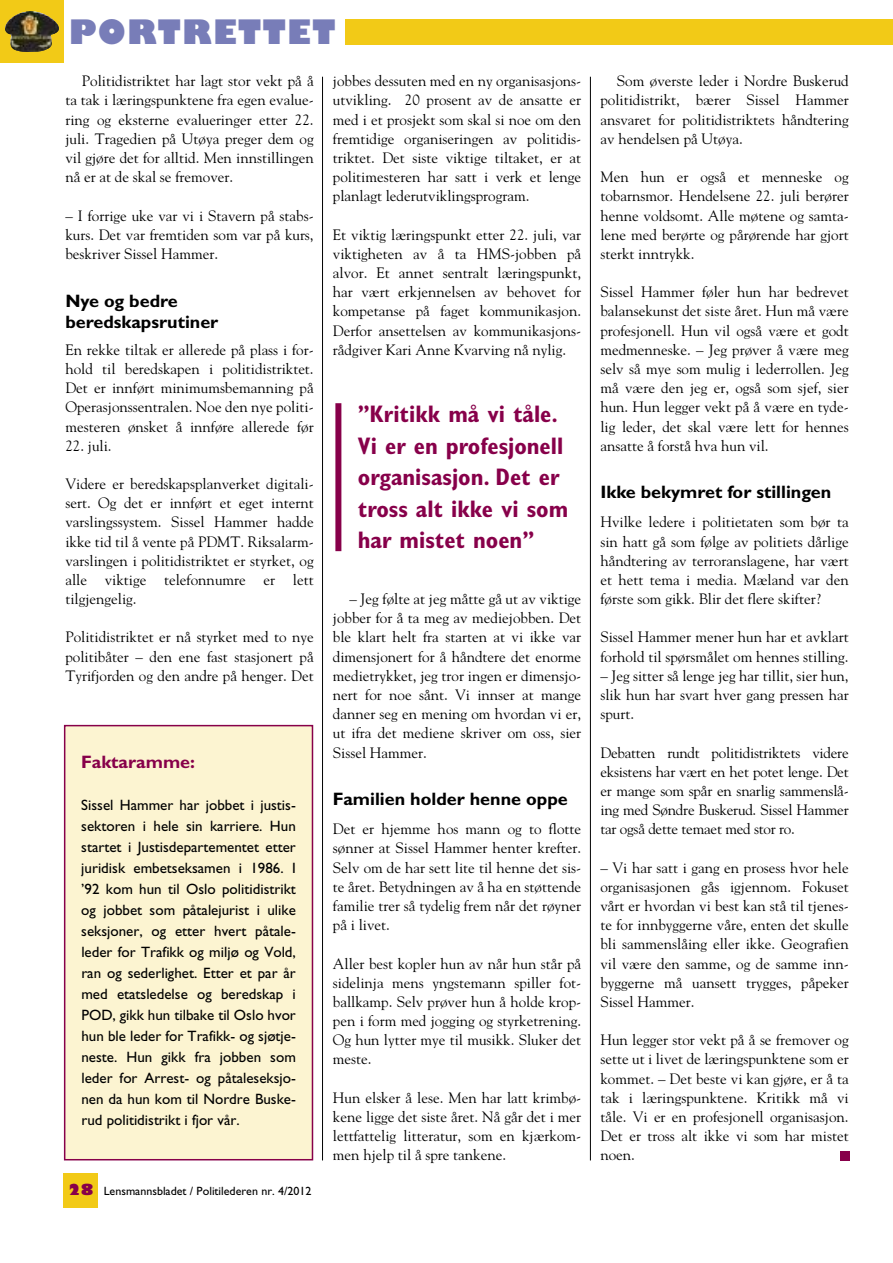
<style>
.page{position:relative;width:893px;height:1263px;background:#fff}
.page>*{position:absolute;margin:0;border:0;box-sizing:border-box;transform-origin:0 0}
.t1{font:800 33px "Gill Sans";letter-spacing:.045em;color:#787db8}
.t2{font:700 condensed 24px/31.5px "Gill Sans";color:#87004a}
.t3{font:700 18px/21px "Gill Sans";color:#000}
.t4{font:700 18px "Gill Sans";color:#87004a}
.t5{font:15px/19.2px "Goudy";color:#000;text-align:justify}
.t6{font:15px/21px "Gill Sans";color:#000;text-align:justify}
.t7{font:12px "Gill Sans";color:#000}
.s1{font-weight:800;font-size:15px;color:#87004a}
</style>
<div class="page">
<div style="left:64px;top:1173px;width:34px;height:34px;background:#f2ca17"></div>
<hr style="left:590px;top:77px;width:1px;height:1083px;background:#000">
<hr style="left:322px;top:77px;width:1px;height:1083px;background:#000">
<div style="left:0;top:0;width:64px;height:63px;background:#f2ca17"></div>
<img style="left:5px;top:11px;width:54px;height:41px">
<div style="left:345px;top:19px;width:548px;height:25px;background:#f2ca17"></div>
<div style="left:65px;top:726px;width:247px;height:433px;background:#fcf4d1"></div>
<div style="left:64px;top:725px;width:249px;height:435px;border:2px solid #87004a"></div>
<div style="left:841px;top:1151px;width:9px;height:9px;background:#87004a"></div>
<div style="left:335px;top:403px;width:6px;height:148px;background:#87004a"></div>
<h1 class="t1" style="left:69px;top:20px;width:268px">PORTRETTET</h1>
<p class="t5" style="left:65px;top:72px;width:250px;text-indent:17px">Politidistriktet har lagt stor vekt på å ta tak i læringspunktene fra egen evalue&shy;ring og eksterne evalueringer etter 22. juli. Tragedien på Utøya preger dem og vil gjøre det for alltid. Men innstillingen nå er at de skal se fremover.</p>
<p class="t5" style="left:65px;top:206px;width:250px">– I forrige uke var vi i Stavern på stabs&shy;kurs. Det var fremtiden som var på kurs, beskriver Sissel Hammer.</p>
<p class="t3" style="left:65px;top:292px;width:154px">Nye og bedre beredskapsrutiner</p>
<p class="t5" style="left:65px;top:340px;width:250px">En rekke tiltak er allerede på plass i for&shy;hold til beredskapen i politidistriktet.<br>Det er innført minimumsbemanning på Operasjonssentralen. Noe den nye politi&shy;mesteren ønsket å innføre allerede før</p>
<p class="t5" style="left:65px;top:436px;width:48px">22. juli.</p>
<p class="t5" style="left:65px;top:474px;width:250px">Videre er beredskapsplanverket digitali&shy;sert. Og det er innført et eget internt varslingssystem. Sissel Hammer hadde ikke tid til å vente på PDMT. Riksalarm&shy;varslingen i politidistriktet er styrket, og alle viktige telefonnumre er lett tilgjengelig.</p>
<p class="t5" style="left:65px;top:628px;width:250px">Politidistriktet er nå styrket med to nye politibåter – den ene fast stasjonert på Tyrifjorden og den andre på henger. Det</p>
<p class="t4" style="left:81px;top:755px;width:115px">Faktaramme:</p>
<p class="t6" style="left:81px;top:796px;width:216px">Sissel Hammer har jobbet i justis&shy;sektoren i hele sin karriere. Hun startet i Justisdepartementet etter juridisk embetseksamen i 1986. I ’92 kom hun til Oslo politidistrikt og jobbet som påtalejurist i ulike seksjoner, og etter hvert påtale&shy;leder for Trafikk og miljø og Vold, ran og sederlighet. Etter et par år med etatsledelse og beredskap i POD, gikk hun tilbake til Oslo hvor hun ble leder for Trafikk- og sjøtje&shy;neste. Hun gikk fra jobben som leder for Arrest- og påtaleseksjo&shy;nen da hun kom til Nordre Buske&shy;rud politidistrikt i fjor vår.</p>
<p class="t7" style="left:68px;top:1186px;width:245px"><span class="s1">28</span> Lensmannsbladet / Politilederen nr. 4/2012</p>
<p class="t5" style="left:333px;top:72px;width:250px">jobbes dessuten med en ny organisasjons&shy;utvikling. 20 prosent av de ansatte er med i et prosjekt som skal si noe om den fremtidige organiseringen av politidis&shy;triktet. Det siste viktige tiltaket, er at politimesteren har satt i verk et lenge planlagt lederutviklingsprogram.</p>
<p class="t5" style="left:333px;top:225px;width:250px">Et viktig læringspunkt etter 22. juli, var viktigheten av å ta HMS-jobben på alvor. Et annet sentralt læringspunkt, har vært erkjennelsen av behovet for kompetanse på faget kommunikasjon.<br>Derfor ansettelsen av kommunikasjons&shy;rådgiver Kari Anne Kvarving nå nylig.</p>
<h2 class="t2" style="left:358px;top:401px;width:212px">”Kritikk må vi tåle.<br>Vi er en profesjonell organisasjon. Det er tross alt ikke vi som har mistet noen”</h2>
<p class="t5" style="left:333px;top:589px;width:250px;text-indent:17px">– Jeg følte at jeg måtte gå ut av viktige jobber for å ta meg av mediejobben. Det ble klart helt fra starten at vi ikke var dimensjonert for å håndtere det enorme medietrykket, jeg tror ingen er dimensjo&shy;nert for noe sånt. Vi innser at mange danner seg en mening om hvordan vi er, ut ifra det mediene skriver om oss, sier Sissel Hammer.</p>
<p class="t3" style="left:333px;top:790px;width:236px">Familien holder henne oppe</p>
<p class="t5" style="left:333px;top:819px;width:250px">Det er hjemme hos mann og to flotte sønner at Sissel Hammer henter krefter.<br>Selv om de har sett lite til henne det sis&shy;te året. Betydningen av å ha en støttende familie trer så tydelig frem når det røyner på i livet.</p>
<p class="t5" style="left:333px;top:954px;width:250px">Aller best kopler hun av når hun står på sidelinja mens yngstemann spiller fot&shy;ballkamp. Selv prøver hun å holde krop&shy;pen i form med jogging og styrketrening.<br>Og hun lytter mye til musikk. Sluker det meste.</p>
<p class="t5" style="left:333px;top:1088px;width:250px">Hun elsker å lese. Men har latt krimbø&shy;kene ligge det siste året. Nå går det i mer lettfattelig litteratur, som en kjærkom&shy;men hjelp til å spre tankene.</p>
<p class="t5" style="left:600px;top:72px;width:250px;text-indent:16px">Som øverste leder i Nordre Buskerud politidistrikt, bærer Sissel Hammer ansvaret for politidistriktets håndtering av hendelsen på Utøya.</p>
<p class="t5" style="left:600px;top:167px;width:250px">Men hun er også et menneske og tobarnsmor. Hendelsene 22. juli berører henne voldsomt. Alle møtene og samta&shy;lene med berørte og pårørende har gjort sterkt inntrykk.</p>
<p class="t5" style="left:600px;top:282px;width:250px">Sissel Hammer føler hun har bedrevet balansekunst det siste året. Hun må være profesjonell. Hun vil også være et godt medmenneske. – Jeg prøver å være meg selv så mye som mulig i lederrollen. Jeg må være den jeg er, også som sjef, sier hun. Hun legger vekt på å være en tyde&shy;lig leder, det skal være lett for hennes ansatte å forstå hva hun vil.</p>
<p class="t3" style="left:600px;top:483px;width:232px">Ikke bekymret for stillingen</p>
<p class="t5" style="left:600px;top:513px;width:250px">Hvilke ledere i politietaten som bør ta sin hatt gå som følge av politiets dårlige håndtering av terroranslagene, har vært et hett tema i media. Mæland var den første som gikk. Blir det flere skifter?</p>
<p class="t5" style="left:600px;top:628px;width:250px">Sissel Hammer mener hun har et avklart forhold til spørsmålet om hennes stilling.</p>
<p class="t5" style="left:600px;top:666px;width:250px">– Jeg sitter så lenge jeg har tillit, sier hun, slik hun har svart hver gang pressen har spurt.</p>
<p class="t5" style="left:600px;top:743px;width:250px">Debatten rundt politidistriktets videre eksistens har vært en het potet lenge. Det er mange som spår en snarlig sammenslå&shy;ing med Søndre Buskerud. Sissel Hammer tar også dette temaet med stor ro.</p>
<p class="t5" style="left:600px;top:858px;width:250px">– Vi har satt i gang en prosess hvor hele organisasjonen gås igjennom. Fokuset vårt er hvordan vi best kan stå til tjenes&shy;te for innbyggerne våre, enten det skulle bli sammenslåing eller ikke. Geografien vil være den samme, og de samme inn&shy;byggerne må uansett trygges, påpeker Sissel Hammer.</p>
<p class="t5" style="left:600px;top:1030px;width:250px">Hun legger stor vekt på å se fremover og sette ut i livet de læringspunktene som er kommet. – Det beste vi kan gjøre, er å ta tak i læringspunktene. Kritikk må vi tåle. Vi er en profesjonell organisasjon.<br>Det er tross alt ikke vi som har mistet noen.</p>
</div>
